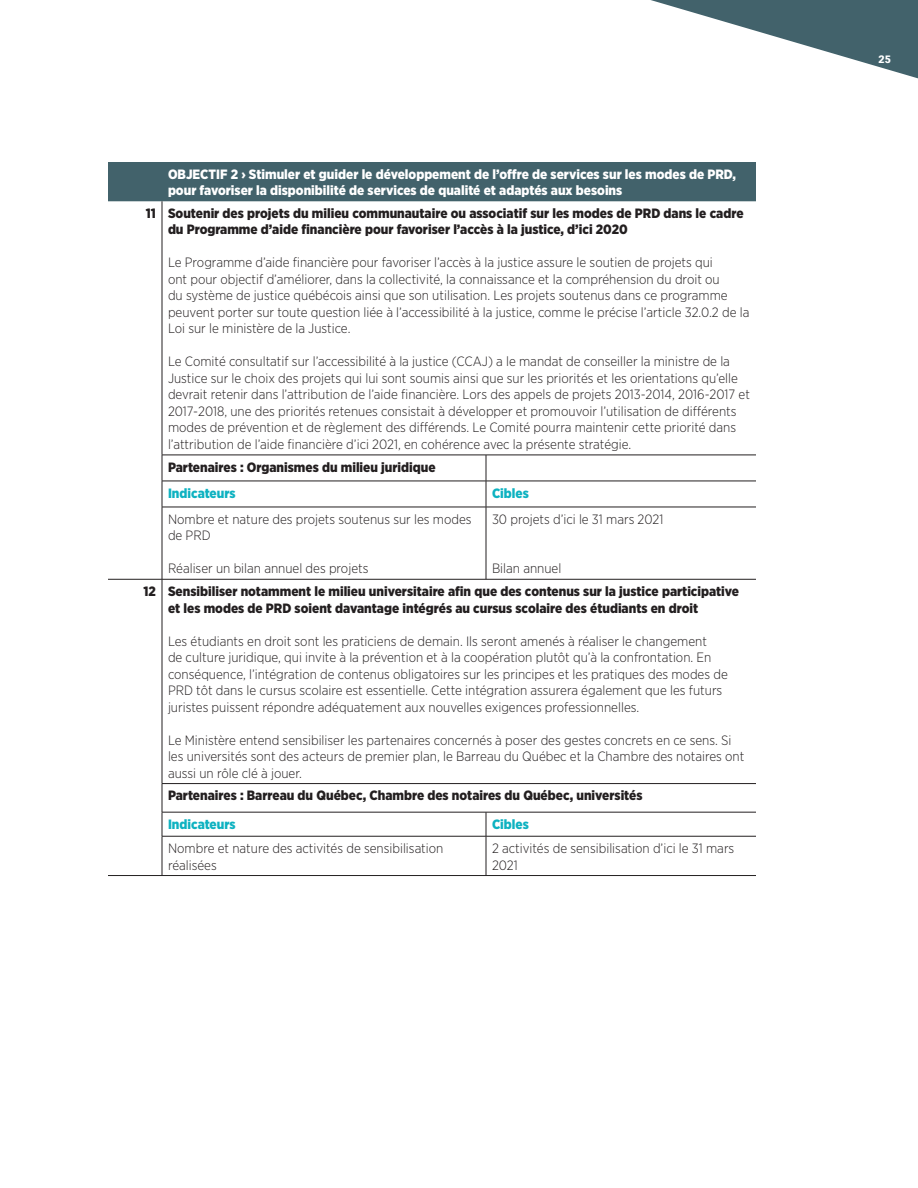
<style>
.page{position:relative;width:918px;height:1188px;background:#fff}
.page>*{position:absolute;margin:0;border:0;box-sizing:border-box;transform-origin:0 0}
.Tablo-p{font:300 13.5px/16.5px "Gotham Narrow";color:#231f20}
.Tablo-H{font:900 13.5px/16.5px "Gotham Narrow";color:#231f20}
.Tablo-H-2{font:900 13.5px/16.5px "Gotham Narrow";color:#fff}
.Tablo-H-3{font:900 13.5px "Gotham Narrow";color:#0eb2c1}
.t1{font:900 10.5px "Vectora LH";color:#fff}
</style>
<div class="page">
<svg style="left:651px;top:0;width:267px;height:79px"></svg>
<div style="left:108px;top:162px;width:648px;height:39px;background:#42626b"></div>
<hr style="left:162px;top:201px;width:1px;height:254px;background:#231f20">
<hr style="left:162px;top:455px;width:324px;height:1px;background:#231f20">
<hr style="left:486px;top:455px;width:270px;height:1px;background:#231f20">
<hr style="left:162px;top:481px;width:324px;height:1px;background:#231f20">
<svg style="left:162px;top:455px;width:1px;height:52px"></svg>
<hr style="left:486px;top:481px;width:270px;height:1px;background:#231f20">
<svg style="left:486px;top:455px;width:1px;height:52px"></svg>
<hr style="left:162px;top:507px;width:324px;height:1px;background:#231f20">
<hr style="left:162px;top:507px;width:1px;height:72px;background:#231f20">
<hr style="left:486px;top:507px;width:270px;height:1px;background:#231f20">
<hr style="left:486px;top:507px;width:1px;height:72px;background:#231f20">
<hr style="left:108px;top:579px;width:54px;height:1px;background:#231f20">
<hr style="left:162px;top:579px;width:324px;height:1px;background:#231f20">
<hr style="left:162px;top:579px;width:1px;height:204px;background:#231f20">
<hr style="left:486px;top:579px;width:270px;height:1px;background:#231f20">
<hr style="left:162px;top:783px;width:324px;height:1px;background:#231f20">
<hr style="left:486px;top:783px;width:270px;height:1px;background:#231f20">
<hr style="left:162px;top:812px;width:324px;height:1px;background:#231f20">
<svg style="left:162px;top:784px;width:1px;height:52px"></svg>
<hr style="left:486px;top:812px;width:270px;height:1px;background:#231f20">
<svg style="left:486px;top:812px;width:1px;height:24px"></svg>
<hr style="left:162px;top:836px;width:324px;height:1px;background:#231f20">
<hr style="left:162px;top:836px;width:1px;height:39px;background:#231f20">
<hr style="left:486px;top:836px;width:270px;height:1px;background:#231f20">
<hr style="left:486px;top:836px;width:1px;height:39px;background:#231f20">
<hr style="left:108px;top:875px;width:54px;height:1px;background:#231f20">
<hr style="left:162px;top:875px;width:324px;height:1px;background:#231f20">
<hr style="left:486px;top:875px;width:270px;height:1px;background:#231f20">
<p class="Tablo-H-2" style="left:168px;top:166px;width:570px">OBJECTIF 2 › Stimuler et guider le développement de l’offre de services sur les modes de PRD, pour favoriser la disponibilité de services de qualité et adaptés aux besoins</p>
<p class="Tablo-H" style="left:146px;top:205px;width:12px">11</p>
<p class="Tablo-H" style="left:168px;top:205px;width:577px">Soutenir des projets du milieu communautaire ou associatif sur les modes de PRD dans le cadre du Programme d’aide financière pour favoriser l’accès à la justice, d’ici 2020</p>
<p class="Tablo-p" style="left:168px;top:254px;width:583px">Le Programme d’aide financière pour favoriser l’accès à la justice assure le soutien de projets qui<br>ont pour objectif d’améliorer, dans la collectivité, la connaissance et la compréhension du droit ou<br>du système de justice québécois ainsi que son utilisation. Les projets soutenus dans ce programme peuvent porter sur toute question liée à l’accessibilité à la justice, comme le précise l’article 32.0.2 de la Loi sur le ministère de la Justice.</p>
<p class="Tablo-p" style="left:168px;top:353px;width:583px">Le Comité consultatif sur l’accessibilité à la justice (CCAJ) a le mandat de conseiller la ministre de la Justice sur le choix des projets qui lui sont soumis ainsi que sur les priorités et les orientations qu’elle devrait retenir dans l’attribution de l’aide financière. Lors des appels de projets 2013-2014, 2016-2017 et 2017-2018, une des priorités retenues consistait à développer et promouvoir l’utilisation de différents modes de prévention et de règlement des différends. Le Comité pourra maintenir cette priorité dans l’attribution de l’aide financière d’ici 2021, en cohérence avec la présente stratégie.</p>
<p class="Tablo-H" style="left:168px;top:459px;width:269px">Partenaires : Organismes du milieu juridique</p>
<p class="Tablo-H-3" style="left:168px;top:484px;width:69px">Indicateurs</p>
<p class="Tablo-H-3" style="left:492px;top:484px;width:38px">Cibles</p>
<p class="Tablo-p" style="left:168px;top:510px;width:305px">Nombre et nature des projets soutenus sur les modes de PRD</p>
<p class="Tablo-p" style="left:168px;top:560px;width:202px">Réaliser un bilan annuel des projets</p>
<p class="Tablo-p" style="left:492px;top:510px;width:173px">30 projets d’ici le 31 mars 2021</p>
<p class="Tablo-p" style="left:492px;top:560px;width:71px">Bilan annuel</p>
<p class="Tablo-H" style="left:144px;top:583px;width:14px">12</p>
<p class="Tablo-H" style="left:168px;top:583px;width:573px">Sensibiliser notamment le milieu universitaire afin que des contenus sur la justice participative et les modes de PRD soient davantage intégrés au cursus scolaire des étudiants en droit</p>
<p class="Tablo-p" style="left:168px;top:632px;width:561px">Les étudiants en droit sont les praticiens de demain. Ils seront amenés à réaliser le changement<br>de culture juridique, qui invite à la prévention et à la coopération plutôt qu’à la confrontation. En conséquence, l’intégration de contenus obligatoires sur les principes et les pratiques des modes de PRD tôt dans le cursus scolaire est essentielle. Cette intégration assurera également que les futurs juristes puissent répondre adéquatement aux nouvelles exigences professionnelles.</p>
<p class="Tablo-p" style="left:168px;top:731px;width:578px">Le Ministère entend sensibiliser les partenaires concernés à poser des gestes concrets en ce sens. Si les universités sont des acteurs de premier plan, le Barreau du Québec et la Chambre des notaires ont aussi un rôle clé à jouer.</p>
<p class="Tablo-H" style="left:168px;top:787px;width:476px">Partenaires : Barreau du Québec, Chambre des notaires du Québec, universités</p>
<p class="Tablo-H-3" style="left:168px;top:815px;width:69px">Indicateurs</p>
<p class="Tablo-H-3" style="left:492px;top:815px;width:38px">Cibles</p>
<p class="Tablo-p" style="left:168px;top:840px;width:277px">Nombre et nature des activités de sensibilisation réalisées</p>
<p class="Tablo-p" style="left:492px;top:840px;width:244px">2 activités de sensibilisation d’ici le 31 mars<br>2021</p>
<p class="t1" style="left:879px;top:53px;width:14px">25</p>
</div>
